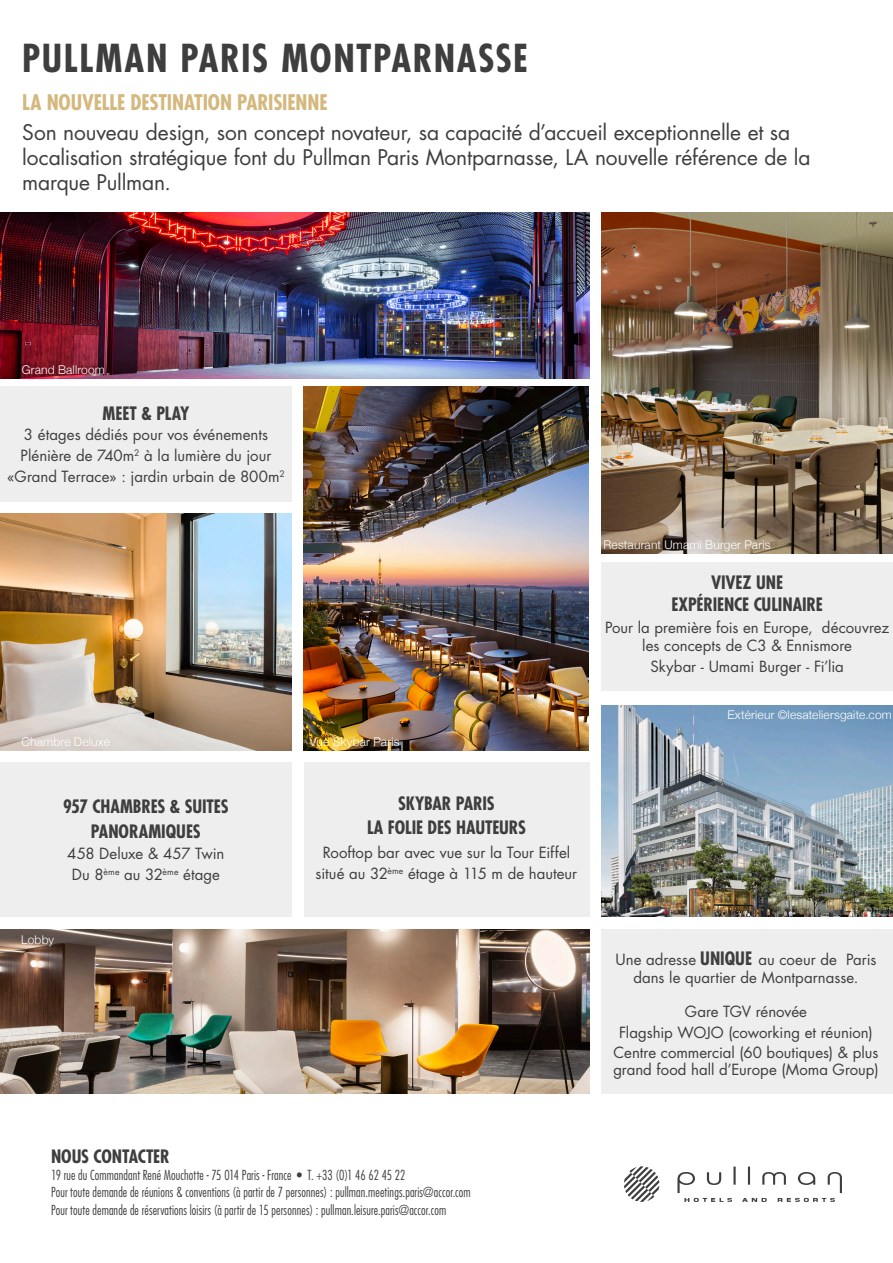
<style>
.page{position:relative;width:893px;height:1263px;background:#fff}
.page>*{position:absolute;margin:0;border:0;box-sizing:border-box;transform-origin:0 0}
.t1{font:700 condensed 37.5px "Futura Std";letter-spacing:.04em;color:#3e3e3f}
.t2{font:21px/25.2px "Futura Std";letter-spacing:-.01em;color:#3e3e3f}
.t3{font:700 condensed 21px "Futura Std";letter-spacing:-.005em;color:#d4b87e}
.t4{font:700 condensed 18px/21.6px "Futura Std";letter-spacing:-.005em;color:#3e3e3f;text-align:center}
.t5{font:15px/18px "Futura Std";color:#3e3e3f;text-align:center}
.t6{font:300 condensed 13.5px "Futura Std";letter-spacing:.01em;color:#3e3e3f;scale:.95 1}
.t7{font:300 12px "Helvetica Neue";letter-spacing:.015em;color:#fff}
.s1{font-weight:700;font-stretch:condensed;font-size:18px}
</style>
<div class="page">
<img style="left:0;top:213px;width:589px;height:165px">
<img style="left:601px;top:213px;width:292px;height:341px">
<img style="left:601px;top:705px;width:292px;height:211px">
<img style="left:0;top:929px;width:589px;height:164px">
<img style="left:0;top:514px;width:291px;height:236px">
<img style="left:303px;top:386px;width:285px;height:364px">
<div style="left:0;top:386px;width:292px;height:116px;background:#eeeeef"></div>
<div style="left:601px;top:562px;width:292px;height:128px;background:#eeeeef"></div>
<div style="left:601px;top:929px;width:292px;height:164px;background:#eeeeef"></div>
<div style="left:304px;top:762px;width:285px;height:155px;background:#eeeeef"></div>
<svg style="left:677px;top:1166px;width:59px;height:36px"></svg>
<svg style="left:742px;top:1166px;width:100px;height:36px"></svg>
<svg style="left:624px;top:1166px;width:35px;height:36px"></svg>
<div style="left:0;top:762px;width:292px;height:155px;background:#eeeeef"></div>
<p class="t1" style="left:22px;top:35px;width:507px">PULLMAN PARIS MONTPARNASSE</p>
<p class="t3" style="left:22px;top:90px;width:307px">LA NOUVELLE DESTINATION PARISIENNE</p>
<p class="t2" style="left:22px;top:120px;width:790px">Son nouveau design, son concept novateur, sa capacité d’accueil exceptionnelle et sa localisation stratégique font du Pullman Paris Montparnasse, LA nouvelle référence de la marque Pullman.</p>
<p class="t7" style="left:22px;top:360px;width:85px">Grand Ballroom</p>
<p class="t4" style="left:103px;top:402px;width:88px">MEET &amp; PLAY</p>
<p class="t5" style="left:24px;top:426px;width:246px">3 étages dédiés pour vos événements</p>
<p class="t5" style="left:21px;top:447px;width:252px">Plénière de 740m<sup>2</sup> à la lumière du jour</p>
<p class="t5" style="left:7px;top:468px;width:279px">«Grand Terrace» : jardin urbain de 800m<sup>2</sup></p>
<p class="t7" style="left:22px;top:732px;width:90px">Chambre Deluxe</p>
<p class="t7" style="left:309px;top:732px;width:92px">Vue Skybar Paris</p>
<p class="t4" style="left:63px;top:795px;width:167px">957 CHAMBRES &amp; SUITES</p>
<p class="t4" style="left:91px;top:821px;width:111px">PANORAMIQUES</p>
<p class="t5" style="left:67px;top:845px;width:159px">458 Deluxe &amp; 457 Twin</p>
<p class="t5" style="left:72px;top:865px;width:150px">Du 8<sup>ème</sup> au 32<sup>ème</sup> étage</p>
<p class="t7" style="left:21px;top:929px;width:34px">Lobby</p>
<p class="t4" style="left:398px;top:793px;width:98px">SKYBAR PARIS</p>
<p class="t4" style="left:367px;top:817px;width:160px">LA FOLIE DES HAUTEURS</p>
<p class="t5" style="left:323px;top:843px;width:249px">Rooftop bar avec vue sur la Tour Eiffel</p>
<p class="t5" style="left:316px;top:864px;width:263px">situé au 32<sup>ème</sup> étage à 115 m de hauteur</p>
<p class="t7" style="left:603px;top:535px;width:169px">Restaurant Umami Burger Paris</p>
<p class="t4" style="left:671px;top:572px;width:153px">VIVEZ UNE<br>EXPÉRIENCE CULINAIRE</p>
<p class="t5" style="left:605px;top:619px;width:286px">Pour la première fois en Europe, découvrez les concepts de C3 &amp; Ennismore</p>
<p class="t5" style="left:650px;top:657px;width:195px">Skybar - Umami Burger - Fi’lia</p>
<p class="t7" style="left:727px;top:705px;width:166px">Extérieur ©lesateliersgaite.com</p>
<p class="t5" style="left:616px;top:950px;width:262px">Une adresse <span class="s1">UNIQUE</span> au coeur de Paris dans le quartier de Montparnasse.</p>
<p class="t5" style="left:685px;top:1002px;width:124px">Gare TGV rénovée</p>
<p class="t5" style="left:619px;top:1023px;width:255px">Flagship WOJO (coworking et réunion)</p>
<p class="t5" style="left:613px;top:1045px;width:267px;line-height:16.5px;text-align:left">Centre commercial (60 boutiques) &amp; plus grand food hall d’Europe (Moma Group)</p>
<p class="t4" style="left:51px;top:1146px;width:120px">NOUS CONTACTER</p>
<p class="t6" style="left:51px;top:1167px;width:374px">19 rue du Commandant René Mouchotte - 75 014 Paris - France • T. +33 (0)1 46 62 45 22</p>
<p class="t6" style="left:51px;top:1184px;width:443px">Pour toute demande de réunions &amp; conventions (à partir de 7 personnes) : pullman.meetings.paris@accor.com</p>
<p class="t6" style="left:51px;top:1201px;width:418px">Pour toute demande de réservations loisirs (à partir de 15 personnes) : pullman.leisure.paris@accor.com</p>
</div>
